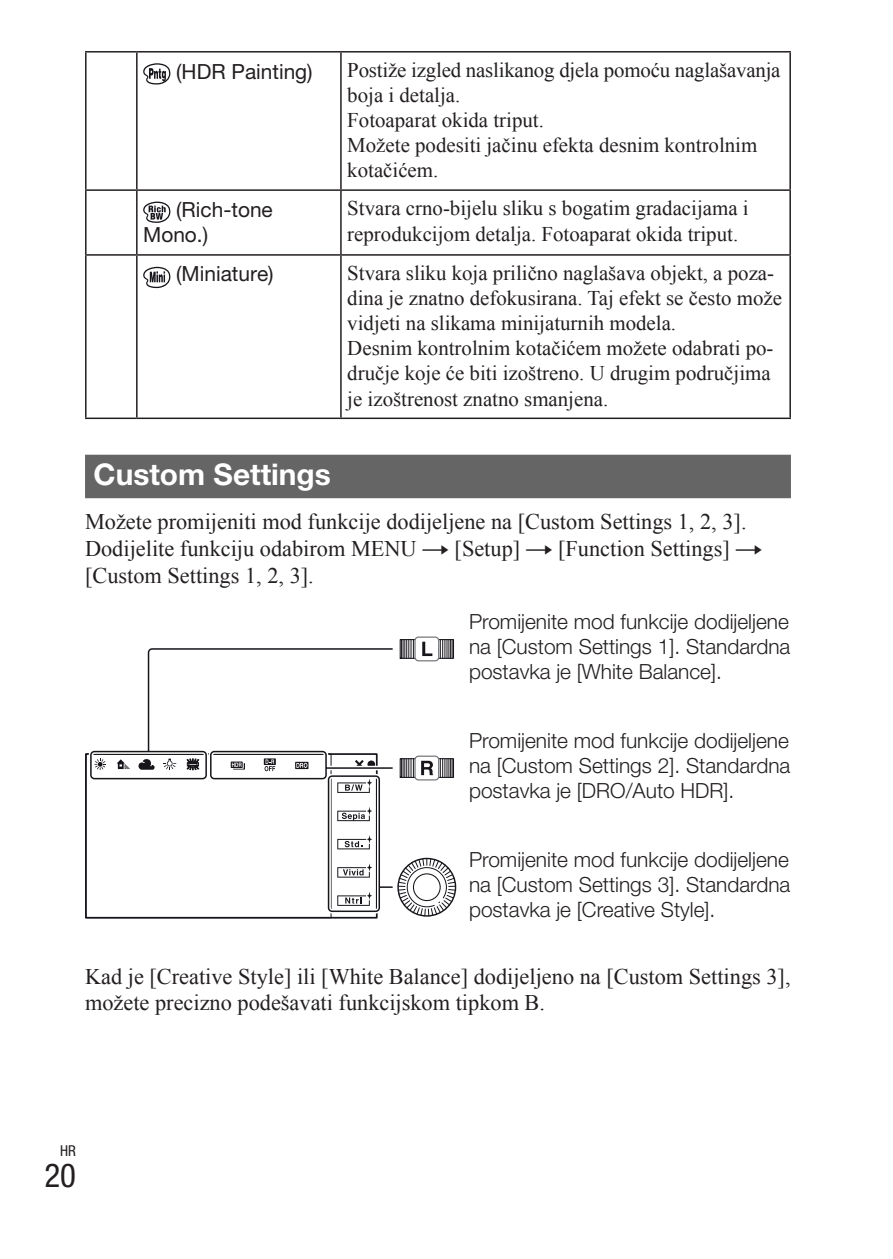
<style>
.page{position:relative;width:893px;height:1259px;background:#fff}
.page>*{position:absolute;margin:0;border:0;box-sizing:border-box;transform-origin:0 0}
.t1{font:condensed 33px "Helvetica Neue LT Pro";color:#231f20}
.Podnaslov2{font:700 30px "Helvetica Neue LT Pro";color:#fff}
.t2{font:22.2px/26.7px "Times New Roman";color:#231f20}
.Normal1{font:21px/25.2px "Times New Roman";color:#231f20}
.Normal7{font:300 21px/25.2px "Helvetica Neue LT Pro";color:#231f20;text-align:justify}
.Normal8{font:21px/25.2px "Helvetica Neue LT Pro";color:#231f20}
.t3{font:condensed 15px "Helvetica Neue LT Pro";color:#231f20}
</style>
<div class="page">
<div style="left:85px;top:455px;width:706px;height:43px;background:#656565"></div>
<hr style="left:136px;top:191px;width:2px;height:63px;background:#231f20">
<hr style="left:340px;top:191px;width:2px;height:63px;background:#231f20">
<hr style="left:85px;top:417px;width:52px;height:2px;background:#231f20">
<hr style="left:137px;top:417px;width:204px;height:2px;background:#231f20">
<hr style="left:85px;top:191px;width:2px;height:63px;background:#231f20">
<hr style="left:789px;top:191px;width:2px;height:63px;background:#231f20">
<hr style="left:341px;top:51px;width:450px;height:2px;background:#231f20">
<hr style="left:789px;top:53px;width:2px;height:136px;background:#231f20">
<hr style="left:341px;top:189px;width:450px;height:2px;background:#231f20">
<hr style="left:137px;top:51px;width:204px;height:2px;background:#231f20">
<hr style="left:340px;top:53px;width:2px;height:136px;background:#231f20">
<hr style="left:137px;top:189px;width:204px;height:2px;background:#231f20">
<hr style="left:85px;top:51px;width:52px;height:2px;background:#231f20">
<hr style="left:85px;top:53px;width:2px;height:136px;background:#231f20">
<hr style="left:136px;top:53px;width:2px;height:136px;background:#231f20">
<hr style="left:85px;top:189px;width:52px;height:2px;background:#231f20">
<hr style="left:85px;top:254px;width:52px;height:2px;background:#231f20">
<hr style="left:85px;top:256px;width:2px;height:161px;background:#231f20">
<hr style="left:137px;top:254px;width:204px;height:2px;background:#231f20">
<hr style="left:136px;top:256px;width:2px;height:161px;background:#231f20">
<hr style="left:341px;top:254px;width:450px;height:2px;background:#231f20">
<hr style="left:340px;top:256px;width:2px;height:161px;background:#231f20">
<hr style="left:789px;top:256px;width:2px;height:161px;background:#231f20">
<hr style="left:341px;top:417px;width:450px;height:2px;background:#231f20">
<svg style="left:143px;top:63px;width:27px;height:22px"></svg>
<svg style="left:143px;top:202px;width:27px;height:21px"></svg>
<svg style="left:143px;top:267px;width:27px;height:21px"></svg>
<div style="left:414px;top:636px;width:25px;height:25px;border:1px solid #76797d;border-radius:4px"></div>
<svg style="left:87px;top:638px;width:369px;height:278px"></svg>
<p class="Normal8" style="left:176px;top:59px;width:138px">(HDR Painting)</p>
<p class="Normal1" style="left:347px;top:57px;width:435px">Postiže izgled naslikanog djela pomoću naglašavanja boja i detalja.</p>
<p class="Normal1" style="left:347px;top:107px;width:198px">Fotoaparat okida triput.</p>
<p class="Normal1" style="left:347px;top:132px;width:412px">Možete podesiti jačinu efekta desnim kontrolnim kotačićem.</p>
<p class="Normal8" style="left:143px;top:197px;width:131px;text-indent:33px">(Rich-tone<br>Mono.)</p>
<p class="Normal1" style="left:347px;top:195px;width:403px">Stvara crno-bijelu sliku s bogatim gradacijama i reprodukcijom detalja. Fotoaparat okida triput.</p>
<p class="Normal8" style="left:176px;top:261px;width:99px">(Miniature)</p>
<p class="Normal1" style="left:347px;top:260px;width:436px">Stvara sliku koja prilično naglašava objekt, a poza&shy;dina je znatno defokusirana. Taj efekt se često može vidjeti na slikama minijaturnih modela.</p>
<p class="Normal1" style="left:347px;top:335px;width:428px">Desnim kontrolnim kotačićem možete odabrati po&shy;dručje koje će biti izoštreno. U drugim područjima je izoštrenost znatno smanjena.</p>
<p class="Podnaslov2" style="left:94px;top:456px;width:239px">Custom Settings</p>
<p class="t2" style="left:85px;top:508px;width:663px">Možete promijeniti mod funkcije dodijeljene na [Custom Settings 1, 2, 3].<br>Dodijelite funkciju odabirom MENU</p>
<p class="t2" style="left:455px;top:535px;width:67px">[Setup]</p>
<p class="t2" style="left:558px;top:535px;width:173px">[Function Settings]</p>
<p class="t2" style="left:85px;top:562px;width:230px">[Custom Settings 1, 2, 3].</p>
<p class="Normal7" style="left:469px;top:608px;width:323px">Promijenite mod funkcije dodijeljene na [Custom Settings 1]. Standardna postavka je [White Balance].</p>
<p class="Normal7" style="left:469px;top:727px;width:323px">Promijenite mod funkcije dodijeljene na [Custom Settings 2]. Standardna postavka je [DRO/Auto HDR].</p>
<p class="Normal7" style="left:469px;top:846px;width:323px">Promijenite mod funkcije dodijeljene na [Custom Settings 3]. Standardna postavka je [Creative Style].</p>
<p class="t2" style="left:85px;top:962px;width:707px">Kad je [Creative Style] ili [White Balance] dodijeljeno na [Custom Settings 3], možete precizno podešavati funkcijskom tipkom B.</p>
<p class="t3" style="left:60px;top:1142px;width:17px">HR</p>
<h1 class="t1" style="left:44px;top:1156px;width:33px">20</h1>
</div>
